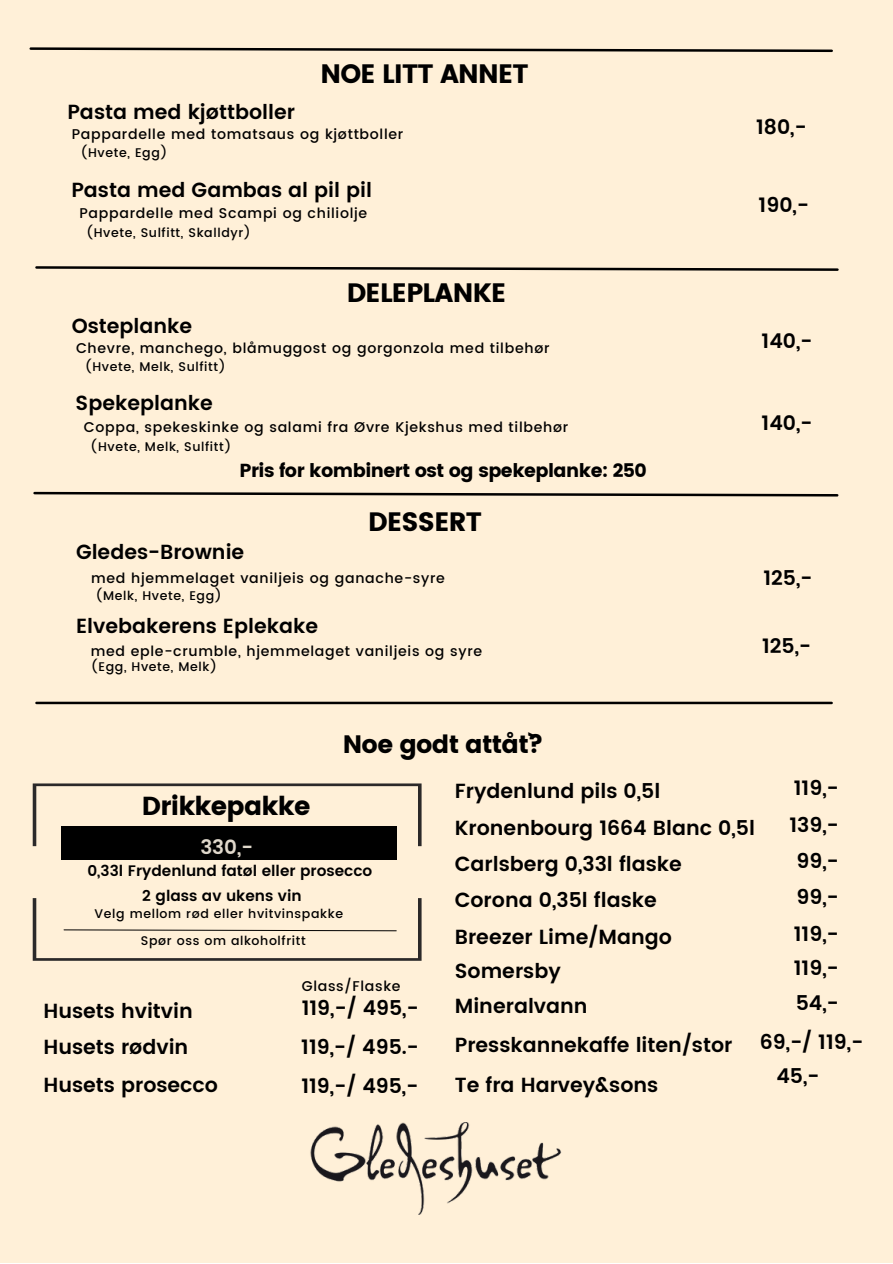
<style>
.page{position:relative;width:893px;height:1264px;background:#fff}
.page>*{position:absolute;margin:0;border:0;box-sizing:border-box;transform-origin:0 0}
.t1{font:26.55px "Poppins";letter-spacing:-.03em;color:#000}
.t2{font:25.95px "Poppins";letter-spacing:-.03em;color:#000}
.t3{font:25.05px "Poppins";letter-spacing:-.03em;color:#000}
.t4{font:600 20.4px "Poppins";color:#000}
.t5{font:600 19.95px "Poppins";color:#e0d8cb}
.t6{font:18.9px "Poppins";letter-spacing:-.03em;color:#000}
.t7{font:600 15.15px/25.2px "Poppins";color:#000}
.t8{font:500 14.1px "Poppins";letter-spacing:.05em;color:#000}
.t9{font:500 12.6px/26.7px "Poppins";letter-spacing:.05em;color:#000}
</style>
<div class="page">
<div style="left:0;top:0;width:892px;height:1262px;background:#fff0d8"></div>
<svg style="left:35px;top:266px;width:804px;height:5px"></svg>
<svg style="left:33px;top:491px;width:806px;height:6px"></svg>
<img style="left:310px;top:1122px;width:252px;height:92px">
<hr style="left:36px;top:701px;width:795px;height:3px;background:#000">
<svg style="left:29px;top:47px;width:804px;height:6px"></svg>
<svg style="left:33px;top:783px;width:388px;height:63px"></svg>
<svg style="left:33px;top:898px;width:388px;height:62px"></svg>
<div style="left:62px;top:826px;width:334px;height:34px;background:#000"></div>
<p class="t4" style="left:67px;top:100px;width:229px">Pasta med kjøttboller</p>
<h1 class="t1" style="left:320px;top:58px;width:210px">NOE LITT ANNET</h1>
<p class="t8" style="left:72px;top:125px;width:333px">Pappardelle med tomatsaus og kjøttboller</p>
<p class="t9" style="left:81px;top:139px;width:88px">(Hvete, Egg)</p>
<p class="t4" style="left:71px;top:178px;width:302px">Pasta med Gambas al pil pil</p>
<p class="t8" style="left:79px;top:204px;width:289px">Pappardelle med Scampi og chiliolje</p>
<p class="t9" style="left:86px;top:219px;width:166px">(Hvete, Sulfitt, Skalldyr)</p>
<p class="t4" style="left:72px;top:313px;width:122px">Osteplanke</p>
<h1 class="t1" style="left:346px;top:277px;width:161px">DELEPLANKE</h1>
<p class="t8" style="left:76px;top:340px;width:475px">Chevre, manchego, blåmuggost og gorgonzola med tilbehør</p>
<p class="t9" style="left:85px;top:353px;width:142px">(Hvete, Melk, Sulfitt)</p>
<p class="t4" style="left:76px;top:391px;width:139px">Spekeplanke</p>
<p class="t8" style="left:84px;top:419px;width:486px">Coppa, spekeskinke og salami fra Øvre Kjekshus med tilbehør</p>
<p class="t9" style="left:91px;top:433px;width:142px">(Hvete, Melk, Sulfitt)</p>
<p class="t6" style="left:239px;top:459px;width:409px">Pris for kombinert ost og spekeplanke: 250</p>
<h1 class="t1" style="left:368px;top:506px;width:115px">DESSERT</h1>
<p class="t4" style="left:76px;top:540px;width:170px">Gledes-Brownie</p>
<p class="t8" style="left:91px;top:569px;width:355px">med hjemmelaget vaniljeis og ganache-syre</p>
<p class="t9" style="left:96px;top:582px;width:127px">(Melk, Hvete, Egg)</p>
<p class="t4" style="left:76px;top:613px;width:243px">Elvebakerens Eplekake</p>
<p class="t8" style="left:91px;top:642px;width:393px">med eple-crumble, hjemmelaget vaniljeis og syre</p>
<p class="t9" style="left:91px;top:653px;width:127px">(Egg, Hvete, Melk)</p>
<p class="t3" style="left:343px;top:730px;width:202px">Noe godt attåt?`</p>
<p class="t4" style="left:756px;top:115px;width:52px">180,-</p>
<p class="t4" style="left:758px;top:193px;width:52px">190,-</p>
<p class="t4" style="left:761px;top:329px;width:52px">140,-</p>
<p class="t4" style="left:761px;top:411px;width:52px">140,-</p>
<p class="t4" style="left:763px;top:566px;width:51px">125,-</p>
<p class="t4" style="left:762px;top:634px;width:51px">125,-</p>
<p class="t2" style="left:142px;top:790px;width:170px">Drikkepakke</p>
<p class="t5" style="left:200px;top:835px;width:54px">330,-</p>
<p class="t7" style="left:142px;top:858px;width:231px;text-indent:-55px">0,33l Frydenlund fatøl eller prosecco<br>2 glass av ukens vin</p>
<p class="t9" style="left:141px;top:900px;width:203px;text-indent:-46px">Velg mellom rød eller hvitvinspakke<br>Spør oss om alkoholfritt</p>
<p class="t8" style="left:302px;top:977px;width:100px">Glass/Flaske</p>
<p class="t4" style="left:43px;top:998px;width:151px">Husets hvitvin</p>
<p class="t4" style="left:301px;top:996px;width:118px">119,-/ 495,-</p>
<p class="t4" style="left:43px;top:1034px;width:146px">Husets rødvin</p>
<p class="t4" style="left:301px;top:1034px;width:119px">119,-/ 495.-</p>
<p class="t4" style="left:43px;top:1072px;width:176px">Husets prosecco</p>
<p class="t4" style="left:301px;top:1073px;width:118px">119,-/ 495,-</p>
<p class="t4" style="left:455px;top:778px;width:207px">Frydenlund pils 0,5l</p>
<p class="t4" style="left:793px;top:775px;width:46px">119,-</p>
<p class="t4" style="left:455px;top:816px;width:301px">Kronenbourg 1664 Blanc 0,5l</p>
<p class="t4" style="left:789px;top:813px;width:51px">139,-</p>
<p class="t4" style="left:455px;top:851px;width:228px">Carlsberg 0,33l flaske</p>
<p class="t4" style="left:796px;top:849px;width:44px">99,-</p>
<p class="t4" style="left:455px;top:887px;width:203px">Corona 0,35l flaske</p>
<p class="t4" style="left:796px;top:885px;width:44px">99,-</p>
<p class="t4" style="left:455px;top:925px;width:219px">Breezer Lime/Mango</p>
<p class="t4" style="left:793px;top:922px;width:46px">119,-</p>
<p class="t4" style="left:455px;top:959px;width:107px">Somersby</p>
<p class="t4" style="left:793px;top:956px;width:46px">119,-</p>
<p class="t4" style="left:455px;top:994px;width:134px">Mineralvann</p>
<p class="t4" style="left:795px;top:991px;width:44px">54,-</p>
<p class="t4" style="left:455px;top:1033px;width:279px">Presskannekaffe liten/stor</p>
<p class="t4" style="left:759px;top:1030px;width:105px">69,-/ 119,-</p>
<p class="t4" style="left:455px;top:1072px;width:205px">Te fra Harvey&amp;sons</p>
<p class="t4" style="left:776px;top:1064px;width:44px">45,-</p>
</div>
